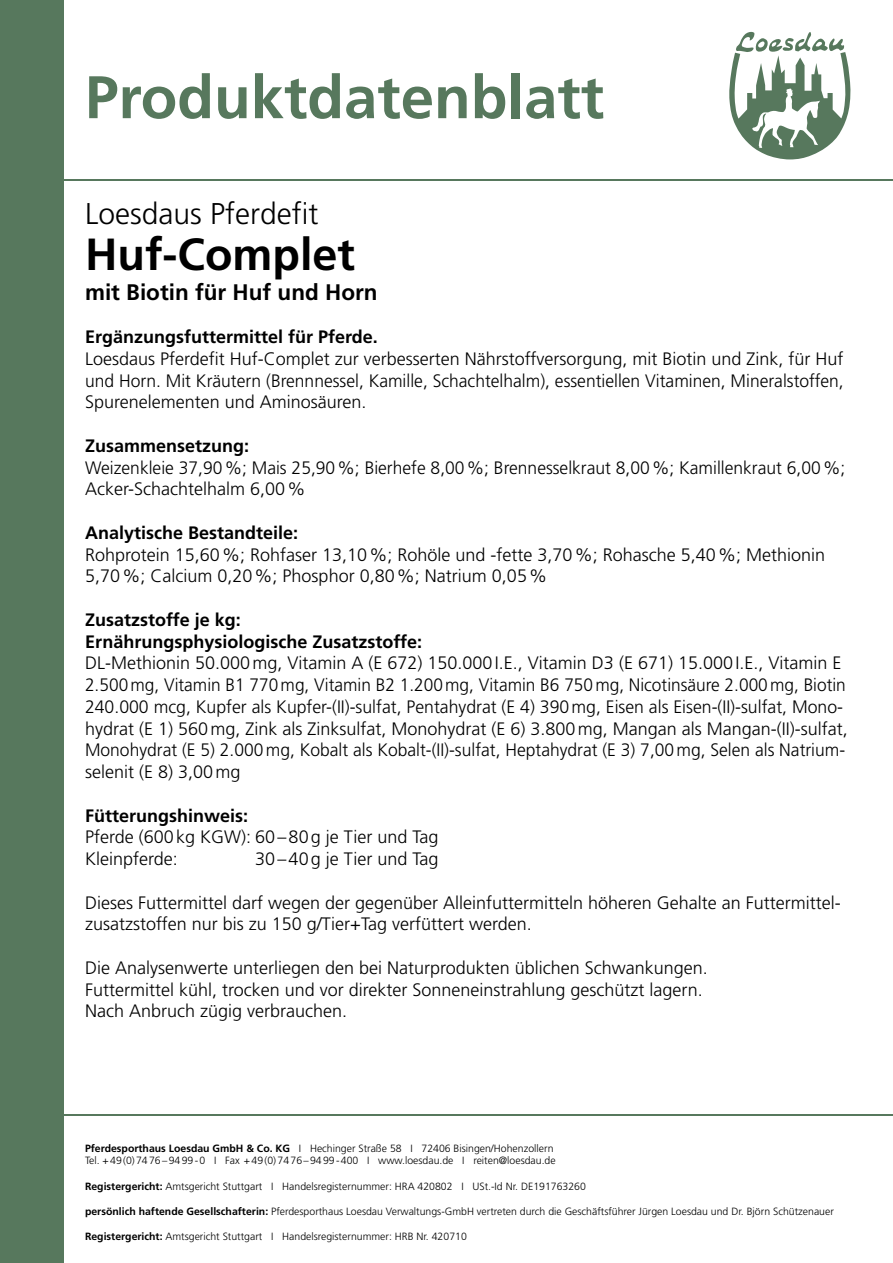
<style>
.page{position:relative;width:893px;height:1263px;background:#fff}
.page>*{position:absolute;margin:0;border:0;box-sizing:border-box;transform-origin:0 0}
.t1{font:700 60px "Frutiger LT Std";color:#57785d}
.t2{font:700 45px "Frutiger LT Std";color:#000}
.t3{font:300 30px "Frutiger LT Std";color:#000}
.t4{font:700 22.5px "Frutiger LT Std";color:#000}
.t5{font:300 18px/21.8px "Frutiger LT Std";color:#000}
.t6{font:700 18px/21.8px "Frutiger LT Std";color:#000}
.t7{font:300 10.5px/12.6px "Frutiger LT Std";color:#000}
.s1{font-weight:700}
</style>
<div class="page">
<svg style="left:729px;top:31px;width:122px;height:128px"></svg>
<hr style="left:0;top:180px;width:893px;height:1px;background:#57785d">
<hr style="left:0;top:1114px;width:893px;height:1px;background:#57785d">
<div style="left:0;top:0;width:64px;height:1263px;background:#57785d"></div>
<h1 class="t1" style="left:85px;top:62px;width:521px">Produktdatenblatt</h1>
<h3 class="t3" style="left:85px;top:197px;width:235px">Loesdaus Pferdefit</h3>
<h2 class="t2" style="left:85px;top:227px;width:271px">Huf-Complet</h2>
<p class="t4" style="left:85px;top:278px;width:294px">mit Biotin für Huf und Horn</p>
<p class="t6" style="left:85px;top:326px;width:294px">Ergänzungsfuttermittel für Pferde.</p>
<p class="t5" style="left:85px;top:348px;width:760px;text-align:justify">Loesdaus Pferdefit Huf-Complet zur verbesserten Nährstoffversorgung, mit Biotin und Zink, für Huf und Horn. Mit Kräutern (Brennnessel, Kamille, Schachtelhalm), essentiellen Vitaminen, Mineralstoffen, Spurenelementen und Aminosäuren.</p>
<p class="t6" style="left:85px;top:435px;width:166px">Zusammensetzung:</p>
<p class="t5" style="left:85px;top:457px;width:762px">Weizenkleie 37,90%; Mais 25,90%; Bierhefe 8,00%; Brennesselkraut 8,00%; Kamillenkraut 6,00%;<br>Acker-Schachtelhalm 6,00%</p>
<p class="t6" style="left:85px;top:522px;width:215px">Analytische Bestandteile:</p>
<p class="t5" style="left:85px;top:544px;width:741px">Rohprotein 15,60%; Rohfaser 13,10%; Rohöle und -fette 3,70%; Rohasche 5,40%; Methionin<br>5,70%; Calcium 0,20%; Phosphor 0,80%; Natrium 0,05%</p>
<p class="t6" style="left:85px;top:609px;width:339px">Zusatzstoffe je kg:<br>Ernährungsphysiologische Zusatzstoffe:</p>
<p class="t5" style="left:85px;top:652px;width:764px">DL-Methionin 50.000mg, Vitamin A (E 672) 150.000I.E., Vitamin D3 (E 671) 15.000I.E., Vitamin E 2.500mg, Vitamin B1 770mg, Vitamin B2 1.200mg, Vitamin B6 750mg, Nicotinsäure 2.000mg, Biotin 240.000 mcg, Kupfer als Kupfer-(II)-sulfat, Pentahydrat (E 4) 390mg, Eisen als Eisen-(II)-sulfat, Mono&shy;hydrat (E 1) 560mg, Zink als Zinksulfat, Monohydrat (E 6) 3.800mg, Mangan als Mangan-(II)-sulfat, Monohydrat (E 5) 2.000mg, Kobalt als Kobalt-(II)-sulfat, Heptahydrat (E 3) 7,00mg, Selen als Natrium&shy;selenit (E 8) 3,00mg</p>
<p class="t6" style="left:85px;top:804px;width:165px">Fütterungshinweis:</p>
<p class="t5" style="left:85px;top:826px;width:355px">Pferde (600kg KGW): 60–80g je Tier und Tag<br>Kleinpferde:</p>
<p class="t5" style="left:255px;top:848px;width:185px">30–40g je Tier und Tag</p>
<p class="t5" style="left:85px;top:892px;width:757px">Dieses Futtermittel darf wegen der gegenüber Alleinfuttermitteln höheren Gehalte an Futtermittel&shy;zusatzstoffen nur bis zu 150 g/Tier+Tag verfüttert werden.</p>
<p class="t5" style="left:85px;top:957px;width:624px">Die Analysenwerte unterliegen den bei Naturprodukten üblichen Schwankungen.<br>Futtermittel kühl, trocken und vor direkter Sonneneinstrahlung geschützt lagern.<br>Nach Anbruch zügig verbrauchen.</p>
<p class="t7" style="left:85px;top:1142px;width:472px"><span class="s1">Pferdesporthaus Loesdau GmbH &amp; Co. KG</span> I Hechinger Straße 58 I 72406 Bisingen/Hohenzollern<br>Tel. +49(0)7476–9499-0 I Fax +49(0)7476–9499-400 I www.loesdau.de I reiten@loesdau.de</p>
<p class="t7" style="left:85px;top:1180px;width:502px"><span class="s1">Registergericht:</span> Amtsgericht Stuttgart I Handelsregisternummer: HRA 420802 I USt.-Id Nr. DE191763260</p>
<p class="t7" style="left:85px;top:1205px;width:750px"><span class="s1">persönlich haftende Gesellschafterin:</span> Pferdesporthaus Loesdau Verwaltungs-GmbH vertreten durch die Geschäftsführer Jürgen Loesdau und Dr. Björn Schützenauer</p>
<p class="t7" style="left:85px;top:1230px;width:383px"><span class="s1">Registergericht:</span> Amtsgericht Stuttgart I Handelsregisternummer: HRB Nr. 420710</p>
</div>
